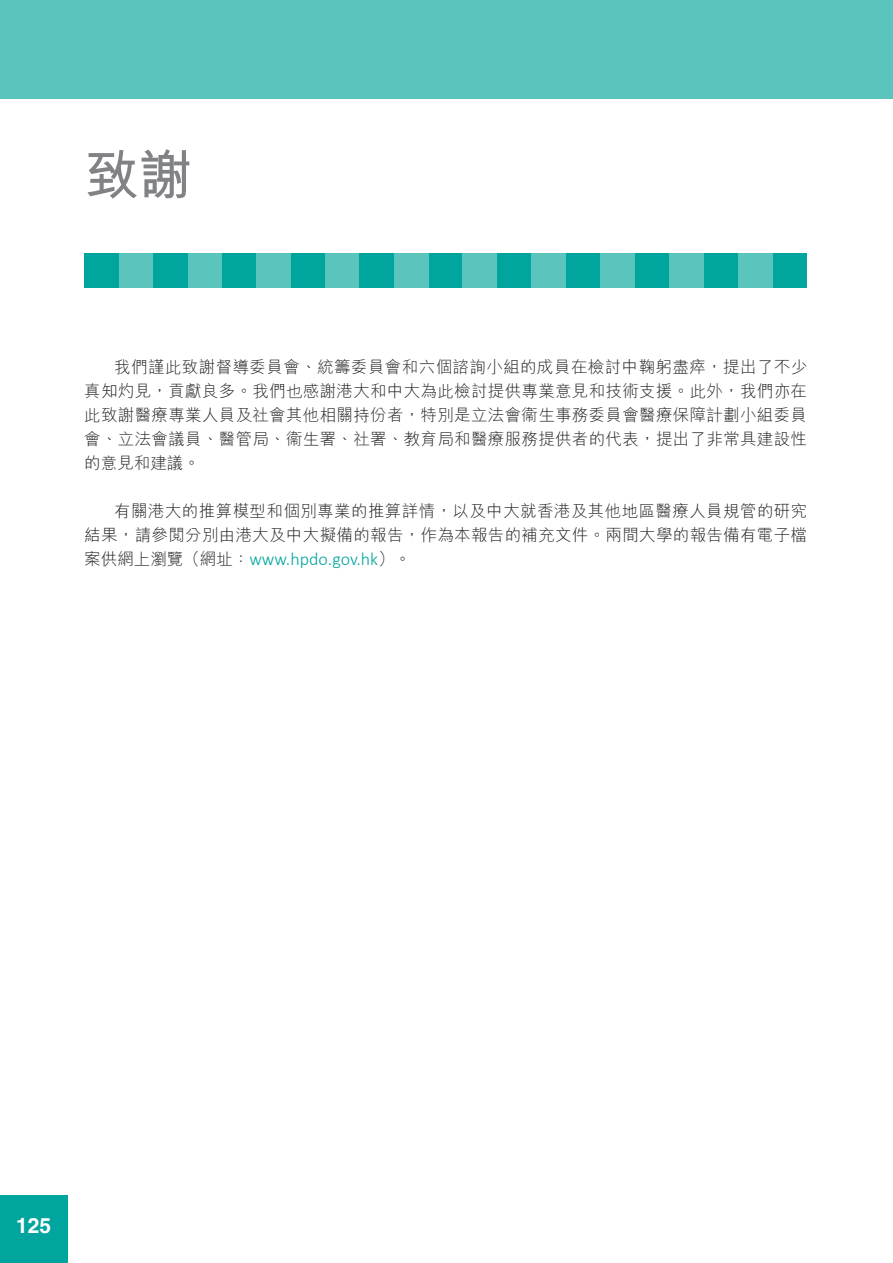
<style>
.page{position:relative;width:893px;height:1263px;background:#fff}
.page>*{position:absolute;margin:0;border:0;box-sizing:border-box;transform-origin:0 0}
.t1{font:700 54px "M Hei HK";color:#808285}
.t2{font:700 21px "Helvetica";color:#fff}
.t3{font:300 18px "Calibri";color:#00a59e}
.t4{font:300 16.5px/24px "M Hei HK";letter-spacing:.02em;color:#231f20;text-align:justify}
.s1{font-family:"M Hei HK";font-size:16.5px;color:#231f20}
</style>
<div class="page">
<div style="left:0;top:0;width:893px;height:98px;background:#5ac4bd"></div>
<div style="left:0;top:1196px;width:67px;height:67px;background:#00a59e"></div>
<div style="left:85px;top:253px;width:137px;height:34px;background:#5ac4bd"></div>
<div style="left:222px;top:253px;width:34px;height:34px;background:#00a59e"></div>
<div style="left:84px;top:253px;width:35px;height:34px;background:#00a59e"></div>
<div style="left:153px;top:253px;width:35px;height:34px;background:#00a59e"></div>
<div style="left:291px;top:253px;width:34px;height:34px;background:#00a59e"></div>
<div style="left:256px;top:253px;width:35px;height:34px;background:#5ac4bd"></div>
<div style="left:325px;top:253px;width:34px;height:34px;background:#5ac4bd"></div>
<div style="left:360px;top:253px;width:34px;height:34px;background:#00a59e"></div>
<div style="left:428px;top:253px;width:35px;height:34px;background:#00a59e"></div>
<div style="left:394px;top:253px;width:34px;height:34px;background:#5ac4bd"></div>
<div style="left:463px;top:253px;width:34px;height:34px;background:#5ac4bd"></div>
<div style="left:497px;top:253px;width:35px;height:34px;background:#00a59e"></div>
<div style="left:566px;top:253px;width:34px;height:34px;background:#00a59e"></div>
<div style="left:531px;top:253px;width:35px;height:34px;background:#5ac4bd"></div>
<div style="left:600px;top:253px;width:35px;height:34px;background:#5ac4bd"></div>
<div style="left:635px;top:253px;width:34px;height:34px;background:#00a59e"></div>
<div style="left:704px;top:253px;width:34px;height:34px;background:#00a59e"></div>
<div style="left:772px;top:253px;width:35px;height:34px;background:#00a59e"></div>
<div style="left:669px;top:253px;width:35px;height:34px;background:#5ac4bd"></div>
<div style="left:738px;top:253px;width:34px;height:34px;background:#5ac4bd"></div>
<h1 class="t1" style="left:84px;top:136px;width:109px">致謝</h1>
<h2 class="t4" style="left:84px;top:354px;width:724px;text-indent:30px">我們謹此致謝督導委員會、統籌委員會和六個諮詢小組的成員在檢討中鞠躬盡瘁，提出了不少真知灼見，貢獻良多。我們也感謝港大和中大為此檢討提供專業意見和技術支援。此外，我們亦在此致謝醫療專業人員及社會其他相關持份者，特別是立法會衞生事務委員會醫療保障計劃小組委員會、立法會議員、醫管局、衞生署、社署、教育局和醫療服務提供者的代表，提出了非常具建設性的意見和建議。</h2>
<h2 class="t4" style="left:84px;top:498px;width:724px;text-align:right">有關港大的推算模型和個別專業的推算詳情，以及中大就香港及其他地區醫療人員規管的研究<br>結果，請參閱分別由港大及中大擬備的報告，作為本報告的補充文件。兩間大學的報告備有電子檔</h2>
<h2 class="t3" style="left:84px;top:547px;width:328px"><span class="s1">案供網上瀏覽（網址：</span>www.hpdo.gov.hk<span class="s1">）。</span></h2>
<p class="t2" style="left:16px;top:1213px;width:37px">125</p>
</div>
